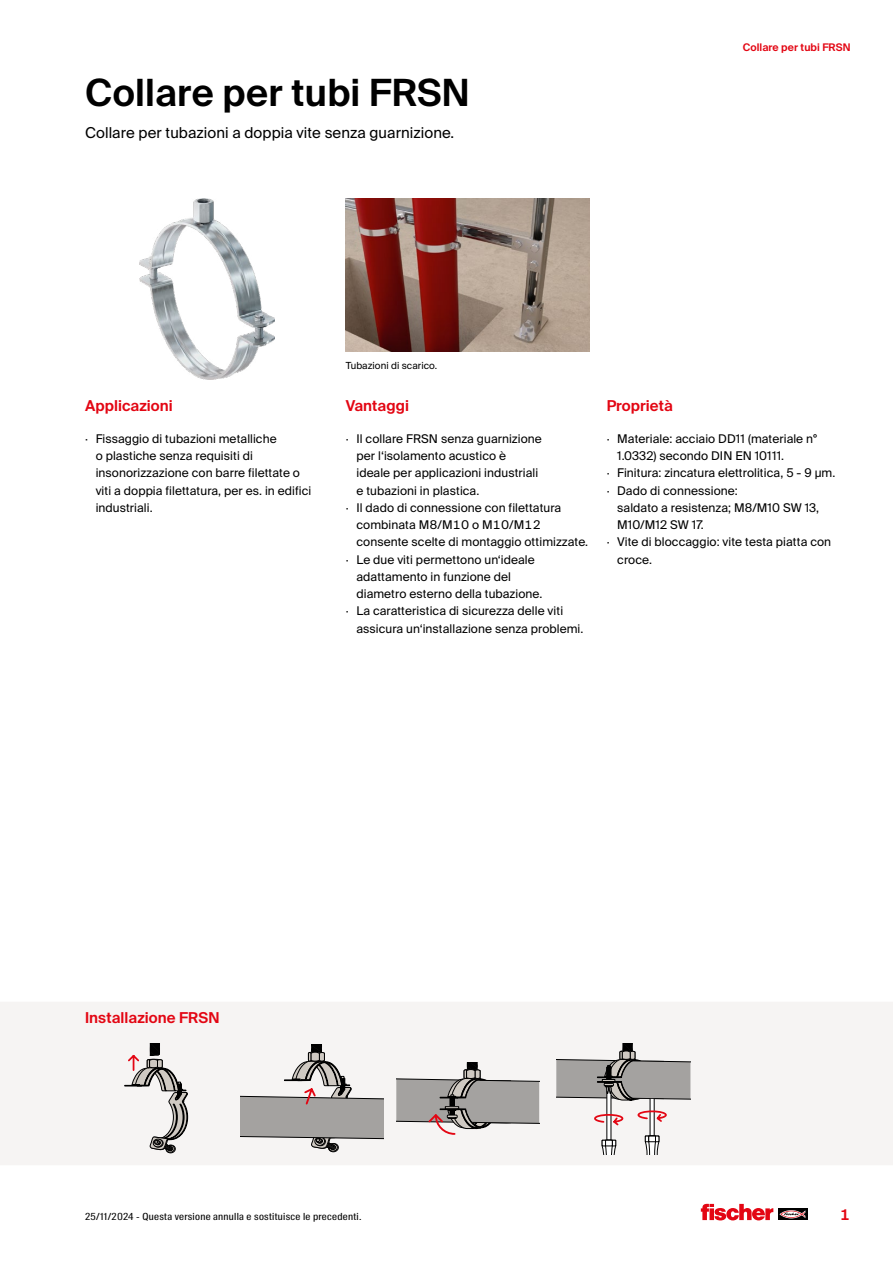
<style>
.page{position:relative;width:893px;height:1263px;background:#fff}
.page>*{position:absolute;margin:0;border:0;box-sizing:border-box;transform-origin:0 0}
.t1{font:600 37.5px "fischerstrong";letter-spacing:.005em;color:#000}
.t2{font:600 15px "fischerstrong";letter-spacing:.005em;color:#e30613}
.t3{font:15px "fischerstrong";letter-spacing:.005em;color:#000}
.t4{font:12px/17.2px "fischerstrong";letter-spacing:.005em;color:#000}
.t5{font:600 10.5px "fischerstrong";letter-spacing:.005em;color:#e30613}
.t6{font:9.75px "fischerstrong Cond";letter-spacing:.025em;color:#000;scale:1.1 1}
.t7{font:9.75px "fischerstrong";letter-spacing:.005em;color:#000}
</style>
<div class="page">
<svg style="left:778px;top:1208px;width:29px;height:12px"></svg>
<svg style="left:779px;top:1210px;width:26px;height:8px"></svg>
<svg style="left:701px;top:1204px;width:72px;height:16px"></svg>
<img style="left:346px;top:199px;width:244px;height:153px">
<img style="left:139px;top:199px;width:136px;height:181px">
<div style="left:0;top:1002px;width:893px;height:163px;background:#f6f4f3"></div>
<div style="left:166px;top:1145px;width:10px;height:8px;border:1px solid #000;border-radius:50%"></div>
<div style="left:166px;top:1145px;width:9px;height:8px;border:1px solid #000;border-radius:50%"></div>
<svg style="left:125px;top:1044px;width:64px;height:107px"></svg>
<div style="left:328px;top:1143px;width:11px;height:9px;border:1px solid #000;border-radius:50%"></div>
<div style="left:328px;top:1143px;width:10px;height:8px;border:1px solid #000;border-radius:50%"></div>
<svg style="left:241px;top:1045px;width:143px;height:105px"></svg>
<svg style="left:396px;top:1062px;width:143px;height:73px"></svg>
<svg style="left:556px;top:1044px;width:134px;height:110px"></svg>
<h1 class="t1" style="left:85px;top:71px;width:386px">Collare per tubi FRSN</h1>
<p class="t3" style="left:85px;top:124px;width:371px">Collare per tubazioni a doppia vite senza guarnizione.</p>
<p class="t5" style="left:743px;top:41px;width:109px">Collare per tubi FRSN</p>
<p class="t2" style="left:85px;top:397px;width:89px">Applicazioni</p>
<p class="t4" style="left:96px;top:430px;width:217px;text-indent:-11px">· Fissaggio di tubazioni metalliche<br>o plastiche senza requisiti di insonorizzazione con barre filettate o viti a doppia filettatura, per es. in edifici industriali.</p>
<p class="t7" style="left:346px;top:360px;width:93px">Tubazioni di scarico.</p>
<p class="t2" style="left:346px;top:397px;width:65px">Vantaggi</p>
<p class="t4" style="left:346px;top:430px;width:198px">· Il collare FRSN senza guarnizione</p>
<p class="t4" style="left:356px;top:447px;width:151px">per l‘isolamento acustico è</p>
<p class="t4" style="left:356px;top:465px;width:183px">ideale per applicazioni industriali</p>
<p class="t4" style="left:356px;top:482px;width:124px">e tubazioni in plastica.</p>
<p class="t4" style="left:346px;top:499px;width:217px">· Il dado di connessione con filettatura</p>
<p class="t4" style="left:356px;top:516px;width:186px">combinata M8/M10 o M10/M12</p>
<p class="t4" style="left:356px;top:534px;width:233px">consente scelte di montaggio ottimizzate.</p>
<p class="t4" style="left:346px;top:551px;width:190px">· Le due viti permettono un‘ideale</p>
<p class="t4" style="left:356px;top:568px;width:156px">adattamento in funzione del</p>
<p class="t4" style="left:356px;top:585px;width:187px">diametro esterno della tubazione.</p>
<p class="t4" style="left:346px;top:603px;width:219px">· La caratteristica di sicurezza delle viti</p>
<p class="t4" style="left:356px;top:620px;width:228px">assicura un‘installazione senza problemi.</p>
<p class="t2" style="left:607px;top:397px;width:68px">Proprietà</p>
<p class="t4" style="left:607px;top:430px;width:212px">· Materiale: acciaio DD11 (materiale n°</p>
<p class="t4" style="left:617px;top:447px;width:168px">1.0332) secondo DIN EN 10111.</p>
<p class="t4" style="left:607px;top:465px;width:230px">· Finitura: zincatura elettrolitica, 5 - 9 µm.</p>
<p class="t4" style="left:607px;top:482px;width:133px">· Dado di connessione:</p>
<p class="t4" style="left:617px;top:499px;width:203px">saldato a resistenza; M8/M10 SW 13,</p>
<p class="t4" style="left:617px;top:516px;width:88px">M10/M12 SW 17.</p>
<p class="t4" style="left:607px;top:534px;width:226px">· Vite di bloccaggio: vite testa piatta con</p>
<p class="t4" style="left:617px;top:551px;width:36px">croce.</p>
<p class="t2" style="left:85px;top:1009px;width:136px">Installazione FRSN</p>
<p class="t6" style="left:85px;top:1211px;width:253px">25/11/2024 - Questa versione annulla e sostituisce le precedenti.</p>
<p class="t2" style="left:840px;top:1206px;width:12px">1</p>
</div>
